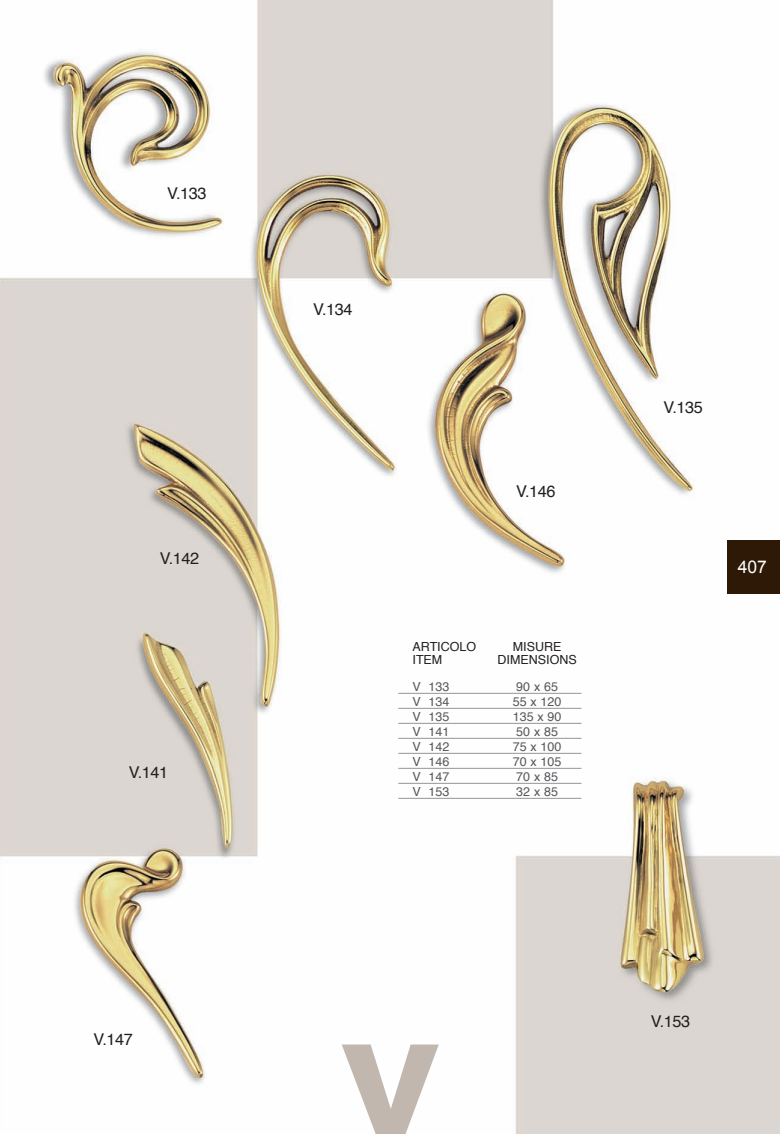
<style>
.page{position:relative;width:780px;height:1134px;background:#fff}
.page>*{position:absolute;margin:0;border:0;box-sizing:border-box;transform-origin:0 0}
.t1{font:17.5px "Arial";color:#fff}
.t2{font:16.25px "Helvetica";letter-spacing:-.025em;color:#231f20}
.t3{font:12.5px "Helvetica";color:#57585a}
.t4{font:12.5px "Helvetica";color:#231f20}
</style>
<div class="page">
<img style="left:0;top:0;width:780px;height:1134px">
<hr style="left:398px;top:693px;width:183px;height:1px;background:#939598">
<hr style="left:398px;top:708px;width:183px;height:1px;background:#939598">
<hr style="left:398px;top:723px;width:183px;height:1px;background:#939598">
<hr style="left:398px;top:738px;width:183px;height:1px;background:#939598">
<hr style="left:398px;top:753px;width:183px;height:1px;background:#939598">
<hr style="left:398px;top:768px;width:183px;height:1px;background:#939598">
<hr style="left:398px;top:783px;width:183px;height:1px;background:#939598">
<hr style="left:398px;top:798px;width:183px;height:1px;background:#939598">
<svg style="left:342px;top:1044px;width:97px;height:90px"></svg>
<div style="left:726px;top:540px;width:54px;height:53px;background:#2d1906"></div>
<h2 class="t2" style="left:167px;top:181px;width:41px">V.133</h2>
<h2 class="t2" style="left:160px;top:546px;width:41px">V.142</h2>
<h2 class="t2" style="left:129px;top:760px;width:41px">V.141</h2>
<h2 class="t2" style="left:93px;top:1026px;width:41px">V.147</h2>
<h2 class="t2" style="left:313px;top:296px;width:41px">V.134</h2>
<h2 class="t2" style="left:516px;top:479px;width:41px">V.146</h2>
<p class="t4" style="left:412px;top:637px;width:10px">ART</p>
<p class="t4" style="left:437px;top:637px;width:63px">ICOLO M</p>
<p class="t4" style="left:523px;top:637px;width:13px">ISUR</p>
<p class="t4" style="left:553px;top:637px;width:10px">E</p>
<p class="t4" style="left:412px;top:650px;width:55px">ITEM D</p>
<p class="t4" style="left:506px;top:650px;width:66px">IMENSIONS</p>
<p class="t3" style="left:398px;top:677px;width:13px">V</p>
<p class="t3" style="left:428px;top:677px;width:22px">133</p>
<p class="t3" style="left:516px;top:677px;width:43px">90 X 65</p>
<p class="t3" style="left:398px;top:692px;width:13px">V</p>
<p class="t3" style="left:428px;top:692px;width:22px">134</p>
<p class="t3" style="left:513px;top:692px;width:50px">55 X 120</p>
<p class="t3" style="left:398px;top:707px;width:13px">V</p>
<p class="t3" style="left:428px;top:707px;width:22px">135</p>
<p class="t3" style="left:513px;top:707px;width:50px">135 X 90</p>
<p class="t3" style="left:398px;top:722px;width:13px">V</p>
<p class="t3" style="left:428px;top:722px;width:22px">141</p>
<p class="t3" style="left:516px;top:722px;width:43px">50 X 85</p>
<p class="t3" style="left:398px;top:737px;width:13px">V</p>
<p class="t3" style="left:428px;top:737px;width:22px">142</p>
<p class="t3" style="left:513px;top:737px;width:50px">75 X 100</p>
<p class="t3" style="left:398px;top:752px;width:13px">V</p>
<p class="t3" style="left:428px;top:752px;width:22px">146</p>
<p class="t3" style="left:513px;top:752px;width:50px">70 X 105</p>
<p class="t3" style="left:398px;top:767px;width:13px">V</p>
<p class="t3" style="left:428px;top:767px;width:22px">147</p>
<p class="t3" style="left:516px;top:767px;width:43px">70 X 85</p>
<p class="t3" style="left:398px;top:782px;width:13px">V</p>
<p class="t3" style="left:428px;top:782px;width:22px">153</p>
<p class="t3" style="left:516px;top:782px;width:43px">32 X 85</p>
<h2 class="t2" style="left:663px;top:395px;width:41px">V.135</h2>
<h1 class="t1" style="left:737px;top:555px;width:31px">407</h1>
<h2 class="t2" style="left:650px;top:1009px;width:41px">V.153</h2>
</div>
